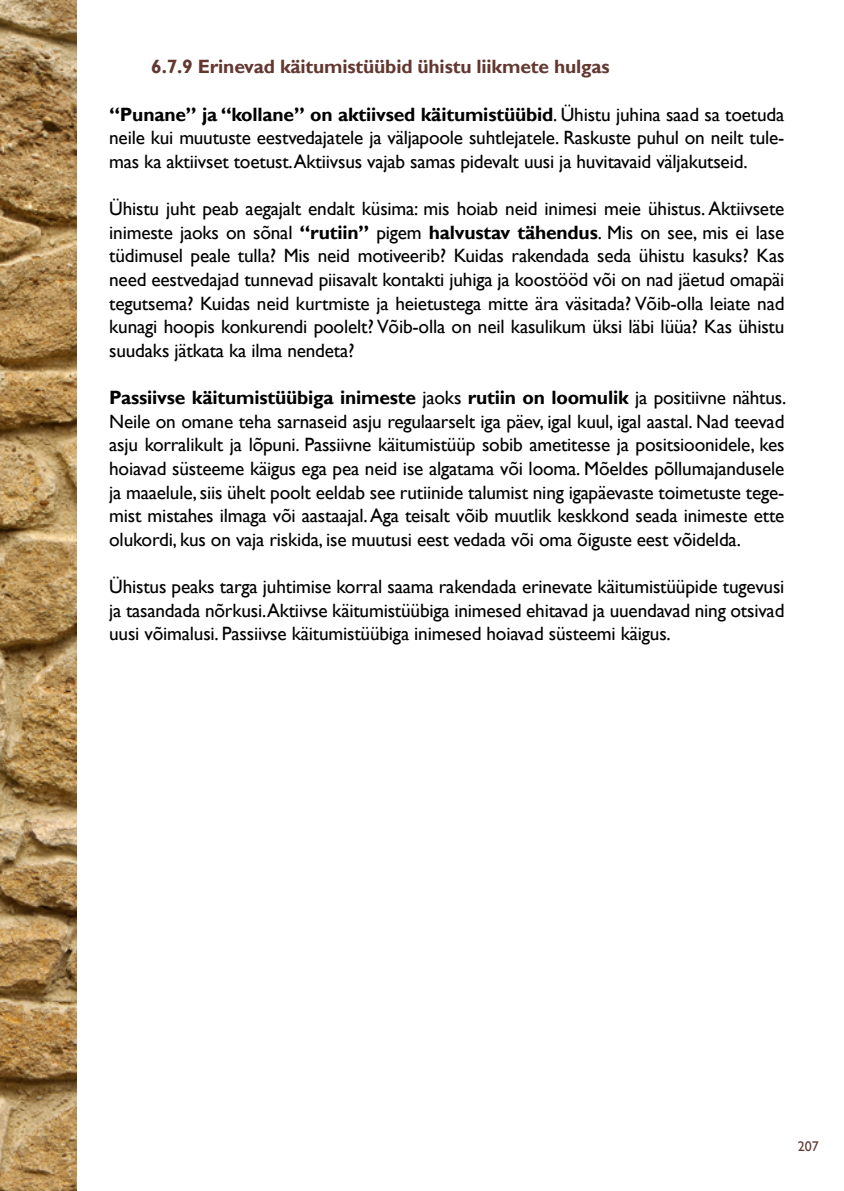
<style>
.page{position:relative;width:844px;height:1191px;background:#fff}
.page>*{position:absolute;margin:0;border:0;box-sizing:border-box;transform-origin:0 0}
.t1{font:19.25px/23.6px "Gill Sans";letter-spacing:-.01em;color:#000;text-align:justify}
.t2{font:700 19.25px "Gill Sans";letter-spacing:-.01em;color:#623831}
.t3{font:14px "Gill Sans";color:#623831}
.s1{font-weight:700}
</style>
<div class="page">
<img style="left:0;top:0;width:76px;height:1191px">
<p class="t2" style="left:151px;top:55px;width:459px">6.7.9 Erinevad käitumistüübid ühistu liikmete hulgas</p>
<p class="t1" style="left:109px;top:103px;width:676px"><span class="s1">“Punane” ja “kollane” on aktiivsed käitumistüübid</span>. Ühistu juhina saad sa toetuda neile kui muutuste eestvedajatele ja väljapoole suhtlejatele. Raskuste puhul on neilt tule&shy;mas ka aktiivset toetust.Aktiivsus vajab samas pidevalt uusi ja huvitavaid väljakutseid.</p>
<p class="t1" style="left:109px;top:197px;width:676px">Ühistu juht peab aegajalt endalt küsima: mis hoiab neid inimesi meie ühistus. Aktiivsete inimeste jaoks on sõnal <span class="s1">“rutiin”</span> pigem <span class="s1">halvustav tähendus</span>. Mis on see, mis ei lase tüdimusel peale tulla? Mis neid motiveerib? Kuidas rakendada seda ühistu kasuks? Kas need eestvedajad tunnevad piisavalt kontakti juhiga ja koostööd või on nad jäetud omapäi tegutsema? Kuidas neid kurtmiste ja heietustega mitte ära väsitada? Võib-olla leiate nad kunagi hoopis konkurendi poolelt? Võib-olla on neil kasulikum üksi läbi lüüa? Kas ühistu suudaks jätkata ka ilma nendeta?</p>
<p class="t1" style="left:109px;top:386px;width:678px"><span class="s1">Passiivse käitumistüübiga inimeste</span> jaoks <span class="s1">rutiin on loomulik</span> ja positiivne nähtus.<br>Neile on omane teha sarnaseid asju regulaarselt iga päev, igal kuul, igal aastal. Nad teevad asju korralikult ja lõpuni. Passiivne käitumistüüp sobib ametitesse ja positsioonidele, kes hoiavad süsteeme käigus ega pea neid ise algatama või looma. Mõeldes põllumajandusele ja maaelule, siis ühelt poolt eeldab see rutiinide talumist ning igapäevaste toimetuste tege&shy;mist mistahes ilmaga või aastaajal. Aga teisalt võib muutlik keskkond seada inimeste ette olukordi, kus on vaja riskida, ise muutusi eest vedada või oma õiguste eest võidelda.</p>
<p class="t1" style="left:109px;top:575px;width:676px">Ühistus peaks targa juhtimise korral saama rakendada erinevate käitumistüüpide tugevusi ja tasandada nõrkusi.Aktiivse käitumistüübiga inimesed ehitavad ja uuendavad ning otsivad uusi võimalusi. Passiivse käitumistüübiga inimesed hoiavad süsteemi käigus.</p>
<p class="t3" style="left:797px;top:1138px;width:22px">207</p>
</div>
